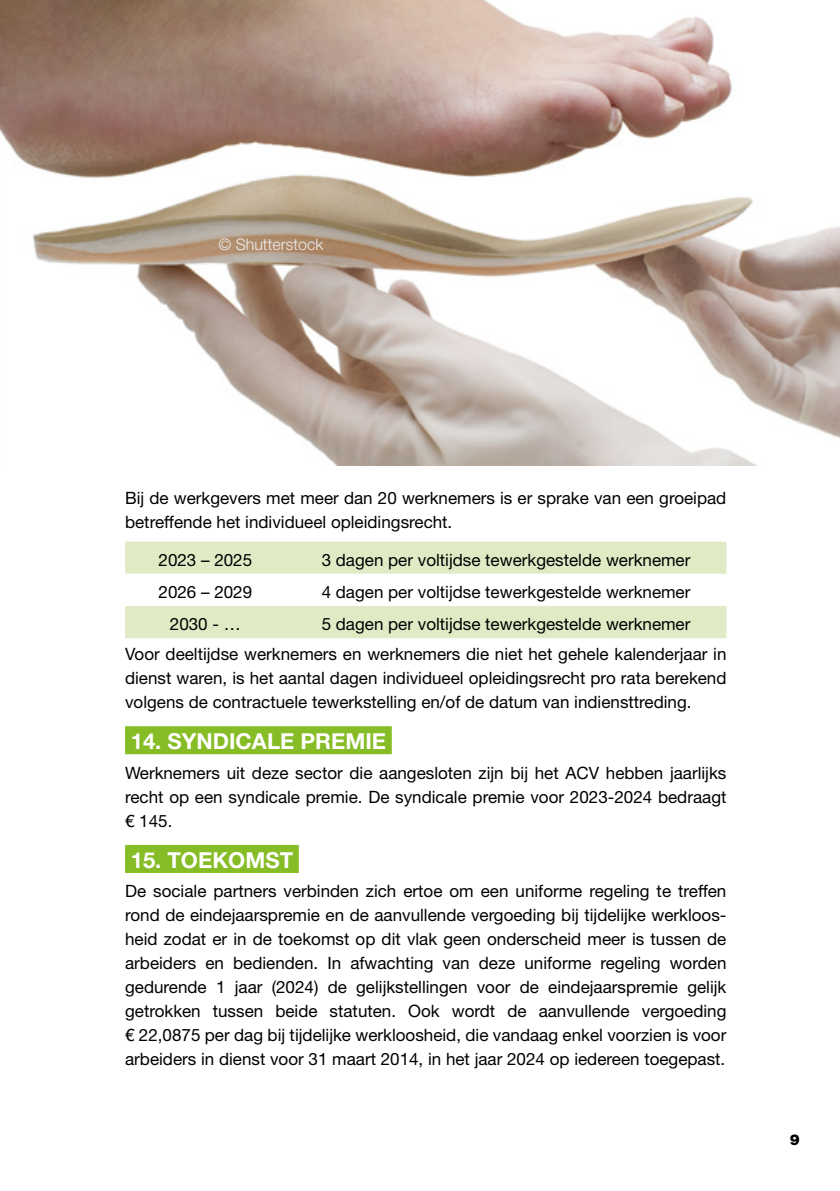
<style>
.page{position:relative;width:840px;height:1191px;background:#fff}
.page>*{position:absolute;margin:0;border:0;box-sizing:border-box;transform-origin:0 0}
.t1{font:700 22px "Helvetica Neue LT Pro";color:#fff}
.t2{font:17px/24px "Helvetica Neue";color:#000}
.t3{font:300 16px "Helvetica Neue LT Pro";color:#ededed}
.t4{font:900 15px "Helvetica Neue LT Std";color:#000}
</style>
<div class="page">
<div style="left:125px;top:726px;width:266px;height:28px;background:#86bc25"></div>
<div style="left:125px;top:845px;width:173px;height:28px;background:#86bc25"></div>
<div style="left:125px;top:541px;width:601px;height:97px;background:#e0ebc6"></div>
<svg style="left:125px;top:574px;width:601px;height:32px"></svg>
<img style="left:0;top:0;width:839px;height:465px">
<p class="t3" style="left:218px;top:234px;width:106px">© Shutterstock</p>
<p class="t2" style="left:125px;top:487px;width:602px">Bij de werkgevers met meer dan 20 werknemers is er sprake van een groeipad betreffende het individueel opleidingsrecht.</p>
<p class="t2" style="left:158px;top:549px;width:95px">2023 – 2025</p>
<p class="t2" style="left:321px;top:549px;width:370px">3 dagen per voltijdse tewerkgestelde werknemer</p>
<p class="t2" style="left:158px;top:581px;width:95px">2026 – 2029</p>
<p class="t2" style="left:321px;top:581px;width:370px">4 dagen per voltijdse tewerkgestelde werknemer</p>
<p class="t2" style="left:170px;top:613px;width:72px">2030 - …</p>
<p class="t2" style="left:125px;top:610px;width:602px;line-height:29.6px;text-indent:196px">5 dagen per voltijdse tewerkgestelde werknemer<br>Voor deeltijdse werknemers en werknemers die niet het gehele kalenderjaar in</p>
<p class="t2" style="left:125px;top:667px;width:602px">dienst waren, is het aantal dagen individueel opleidingsrecht pro rata berekend volgens de contractuele tewerkstelling en/of de datum van indiensttreding.</p>
<p class="t1" style="left:131px;top:727px;width:257px">14. SYNDICALE PREMIE</p>
<p class="t2" style="left:125px;top:761px;width:602px;text-align:justify">Werknemers uit deze sector die aangesloten zijn bij het ACV hebben jaarlijks recht op een syndicale premie. De syndicale premie voor 2023-2024 bedraagt € 145.</p>
<p class="t1" style="left:131px;top:846px;width:164px">15. TOEKOMST</p>
<p class="t2" style="left:125px;top:880px;width:602px;text-align:justify">De sociale partners verbinden zich ertoe om een uniforme regeling te treffen rond de eindejaarspremie en de aanvullende vergoeding bij tijdelijke werkloos&shy;heid zodat er in de toekomst op dit vlak geen onderscheid meer is tussen de arbeiders en bedienden. In afwachting van deze uniforme regeling worden gedurende 1 jaar (2024) de gelijkstellingen voor de eindejaarspremie gelijk getrokken tussen beide statuten. Ook wordt de aanvullende vergoeding € 22,0875 per dag bij tijdelijke werkloosheid, die vandaag enkel voorzien is voor arbeiders in dienst voor 31 maart 2014, in het jaar 2024 op iedereen toegepast.</p>
<p class="t4" style="left:789px;top:1130px;width:12px">9</p>
</div>
